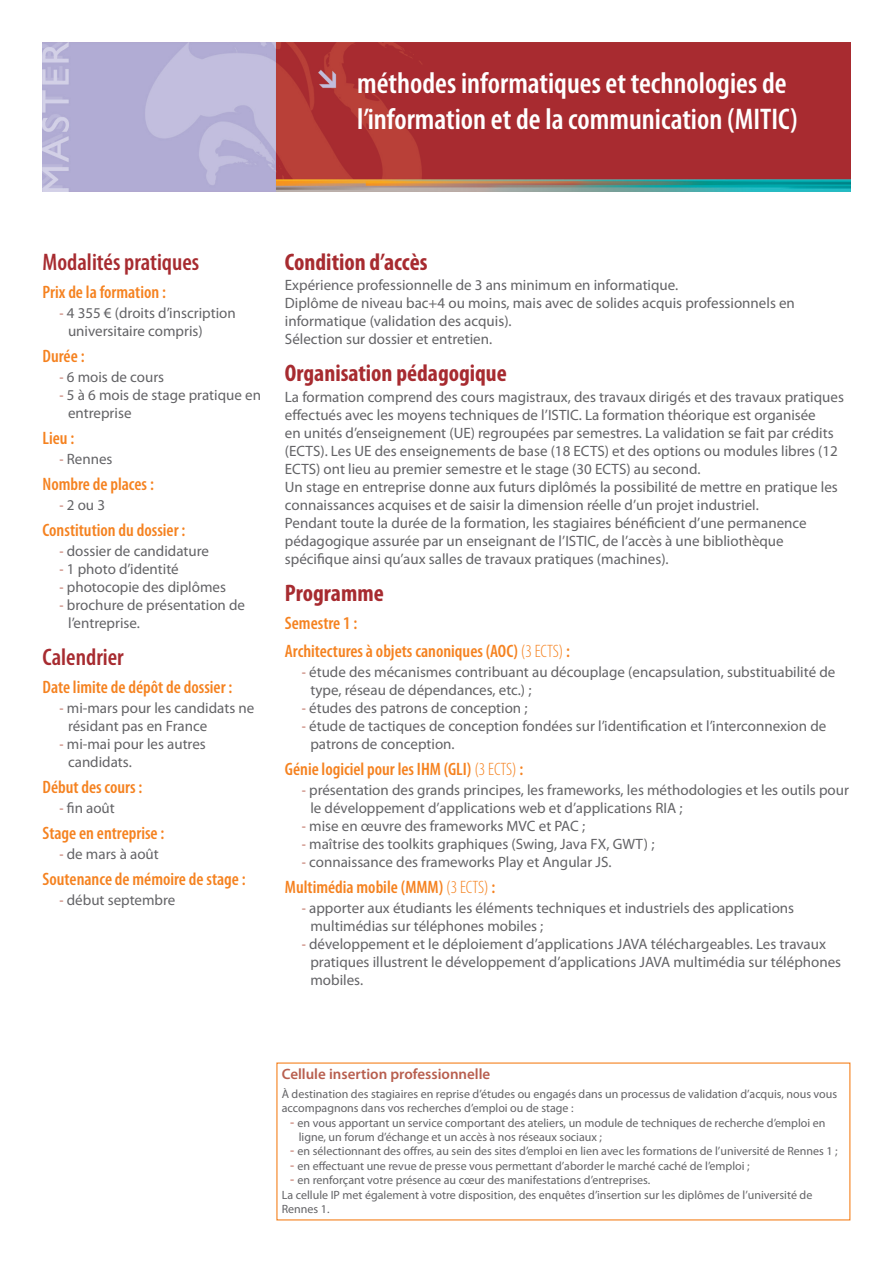
<style>
.page{position:relative;width:893px;height:1263px;background:#fff}
.page>*{position:absolute;margin:0;border:0;box-sizing:border-box;transform-origin:0 0}
.t1{font:600 condensed 30px/36px "Myriad Pro";color:#fff}
.t2{font:700 condensed 24px "Myriad Pro";color:#a72b30}
.t3{font:600 condensed 24px "Myriad Pro";color:#a72b30}
.t4{font:600 condensed 18px/27.9px "Myriad Pro";color:#f58220}
.t5{font:15px/18px "Myriad Pro";color:#636366}
.t6{font:600 15px "Myriad Pro";color:#b85f4f}
.t7{font:12px/14.4px "Myriad Pro";color:#636366}
.s1{font-stretch:condensed;color:#b85f4f}
.s2{font-weight:300}
.s3{font-stretch:condensed;font-size:15px;color:#b85f4f}
</style>
<div class="page">
<img style="left:43px;top:43px;width:807px;height:148px">
<h1 class="t1" style="left:357px;top:64px;width:442px">méthodes informatiques et technologies de l’information et de la communication (MITIC)</h1>
<h2 class="t3" style="left:43px;top:247px;width:158px">Modalités pratiques</h2>
<p class="t4" style="left:43px;top:278px;width:125px">Prix de la formation :</p>
<p class="t5" style="left:68px;top:304px;width:169px;text-indent:-9px"><span class="s1">-</span> 4 355 € (droits d’inscription universitaire compris)</p>
<p class="t4" style="left:43px;top:342px;width:44px">Durée :</p>
<p class="t5" style="left:60px;top:368px;width:106px"><span class="s1">-</span> 6 mois de cours</p>
<p class="t5" style="left:68px;top:386px;width:194px;text-indent:-9px"><span class="s1">-</span> 5 à 6 mois de stage pratique en entreprise</p>
<p class="t4" style="left:43px;top:424px;width:33px">Lieu :</p>
<p class="t5" style="left:60px;top:450px;width:55px"><span class="s1">-</span> Rennes</p>
<p class="t4" style="left:43px;top:470px;width:113px">Nombre de places :</p>
<p class="t5" style="left:60px;top:496px;width:47px"><span class="s1">-</span>2 ou 3</p>
<p class="t4" style="left:43px;top:516px;width:144px">Constitution du dossier :</p>
<p class="t5" style="left:60px;top:542px;width:151px"><span class="s1">-</span> dossier de candidature</p>
<p class="t5" style="left:60px;top:560px;width:121px"><span class="s1">-</span> 1 photo d’identité</p>
<p class="t5" style="left:60px;top:578px;width:168px"><span class="s1">-</span> photocopie des diplômes</p>
<p class="t5" style="left:68px;top:596px;width:179px;text-indent:-9px"><span class="s1">-</span> brochure de présentation de l’entreprise.</p>
<h2 class="t3" style="left:43px;top:642px;width:83px">Calendrier</h2>
<p class="t4" style="left:43px;top:673px;width:191px">Date limite de dépôt de dossier :</p>
<p class="t5" style="left:68px;top:699px;width:188px;text-indent:-9px"><span class="s1">-</span> mi-mars pour les candidats ne résidant pas en France</p>
<p class="t5" style="left:68px;top:735px;width:139px;text-indent:-9px"><span class="s1">-</span> mi-mai pour les autres candidats.</p>
<p class="t4" style="left:43px;top:773px;width:101px">Début des cours :</p>
<p class="t5" style="left:60px;top:799px;width:57px"><span class="s1">-</span> fin août</p>
<p class="t4" style="left:43px;top:819px;width:123px">Stage en entreprise :</p>
<p class="t5" style="left:60px;top:845px;width:101px"><span class="s1">-</span> de mars à août</p>
<p class="t4" style="left:43px;top:865px;width:205px">Soutenance de mémoire de stage :</p>
<p class="t5" style="left:60px;top:891px;width:117px"><span class="s1">-</span> début septembre</p>
<h2 class="t2" style="left:285px;top:247px;width:144px">Condition d’accès</h2>
<p class="t5" style="left:285px;top:276px;width:512px">Expérience professionnelle de 3 ans minimum en informatique.<br>Diplôme de niveau bac+4 ou moins, mais avec de solides acquis professionnels en informatique (validation des acquis).<br>Sélection sur dossier et entretien.</p>
<h2 class="t2" style="left:285px;top:358px;width:223px">Organisation pédagogique</h2>
<p class="t5" style="left:285px;top:387px;width:561px">La formation comprend des cours magistraux, des travaux dirigés et des travaux pratiques effectués avec les moyens techniques de l’ISTIC. La formation théorique est organisée<br>en unités d’enseignement (UE) regroupées par semestres. La validation se fait par crédits (ECTS). Les UE des enseignements de base (18 ECTS) et des options ou modules libres (12<br>ECTS) ont lieu au premier semestre et le stage (30 ECTS) au second.<br>Un stage en entreprise donne aux futurs diplômés la possibilité de mettre en pratique les connaissances acquises et de saisir la dimension réelle d’un projet industriel.<br>Pendant toute la durée de la formation, les stagiaires bénéficient d’une permanence pédagogique assurée par un enseignant de l’ISTIC, de l’accès à une bibliothèque spécifique ainsi qu’aux salles de travaux pratiques (machines).</p>
<h2 class="t2" style="left:285px;top:578px;width:100px">Programme</h2>
<p class="t4" style="left:285px;top:609px;width:287px">Semestre 1 :<br>Architectures à objets canoniques (AOC) <span class="s2">(3 ECTS)</span> :</p>
<p class="t5" style="left:310px;top:663px;width:526px;text-indent:-9px"><span class="s1">-</span> étude des mécanismes contribuant au découplage (encapsulation, substituabilité de type, réseau de dépendances, etc.) ;</p>
<p class="t5" style="left:302px;top:699px;width:227px"><span class="s1">-</span> études des patrons de conception ;</p>
<p class="t5" style="left:310px;top:717px;width:517px;text-indent:-9px"><span class="s1">-</span> étude de tactiques de conception fondées sur l’identification et l’interconnexion de patrons de conception.</p>
<p class="t4" style="left:285px;top:754px;width:240px">Génie logiciel pour les IHM (GLI) <span class="s2">(3 ECTS)</span> :</p>
<p class="t5" style="left:310px;top:781px;width:540px;text-indent:-9px"><span class="s1">-</span> présentation des grands principes, les frameworks, les méthodologies et les outils pour le développement d’applications web et d’applications RIA ;</p>
<p class="t5" style="left:302px;top:817px;width:285px"><span class="s1">-</span> mise en œuvre des frameworks MVC et PAC ;</p>
<p class="t5" style="left:302px;top:835px;width:354px"><span class="s1">-</span> maîtrise des toolkits graphiques (Swing, Java FX, GWT) ;</p>
<p class="t5" style="left:302px;top:853px;width:311px"><span class="s1">-</span> connaissance des frameworks Play et Angular JS.</p>
<p class="t4" style="left:285px;top:872px;width:212px">Multimédia mobile (MMM) <span class="s2">(3 ECTS)</span> :</p>
<p class="t5" style="left:310px;top:899px;width:485px;text-indent:-9px"><span class="s1">-</span> apporter aux étudiants les éléments techniques et industriels des applications multimédias sur téléphones mobiles ;</p>
<p class="t5" style="left:310px;top:935px;width:532px;text-indent:-9px"><span class="s1">-</span> développement et le déploiement d’applications JAVA téléchargeables. Les travaux pratiques illustrent le développement d’applications JAVA multimédia sur téléphones mobiles.</p>
<p class="t6" style="left:282px;top:1064px;width:210px">Cellule insertion professionnelle</p>
<p class="t7" style="left:282px;top:1086px;width:557px">À destination des stagiaires en reprise d’études ou engagés dans un processus de validation d’acquis, nous vous accompagnons dans vos recherches d’emploi ou de stage :</p>
<p class="t7" style="left:299px;top:1115px;width:528px;text-indent:-9px"><span class="s3">-</span> en vous apportant un service comportant des ateliers, un module de techniques de recherche d’emploi en ligne, un forum d’échange et un accès à nos réseaux sociaux ;</p>
<p class="t7" style="left:290px;top:1144px;width:549px"><span class="s3">-</span> en sélectionnant des offres, au sein des sites d’emploi en lien avec les formations de l’université de Rennes 1 ;</p>
<p class="t7" style="left:290px;top:1158px;width:461px"><span class="s3">-</span> en effectuant une revue de presse vous permettant d’aborder le marché caché de l’emploi ;</p>
<p class="t7" style="left:282px;top:1173px;width:532px;text-indent:9px"><span class="s3">-</span> en renforçant votre présence au cœur des manifestations d’entreprises.<br>La cellule IP met également à votre disposition, des enquêtes d’insertion sur les diplômes de l’université de<br>Rennes 1.</p>
</div>
